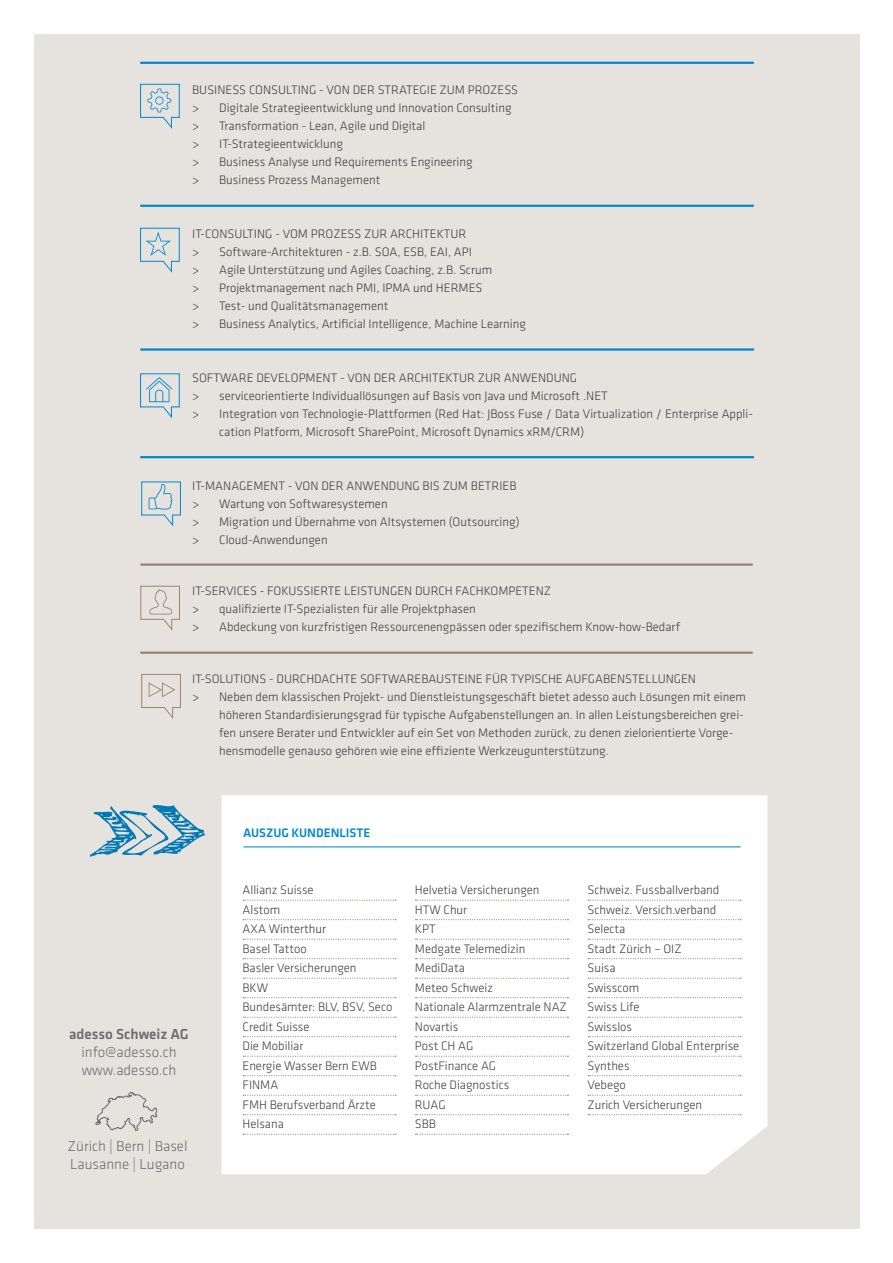
<style>
.page{position:relative;width:893px;height:1263px;background:#fff}
.page>*{position:absolute;margin:0;border:0;box-sizing:border-box;transform-origin:0 0}
.t1{font:300 15px "Klavika";color:#6c6d70}
.t2{font:500 15px "Klavika";color:#6c6d70}
.t3{font:300 12.75px/18px "Klavika";color:#3e3e3f}
.t4{font:500 12.75px "Klavika";color:#0089cf}
</style>
<div class="page">
<div style="left:34px;top:34px;width:826px;height:1195px;background:#e6e2de"></div>
<svg style="left:90px;top:805px;width:115px;height:52px"></svg>
<div style="left:222px;top:795px;width:545px;height:379px;background:#fff"></div>
<svg style="left:243px;top:900px;width:153px;height:1px"></svg>
<svg style="left:243px;top:919px;width:153px;height:1px"></svg>
<svg style="left:243px;top:939px;width:153px;height:1px"></svg>
<svg style="left:243px;top:958px;width:153px;height:1px"></svg>
<svg style="left:243px;top:978px;width:153px;height:1px"></svg>
<svg style="left:243px;top:997px;width:153px;height:1px"></svg>
<svg style="left:243px;top:1017px;width:153px;height:1px"></svg>
<svg style="left:243px;top:1036px;width:153px;height:1px"></svg>
<svg style="left:243px;top:1056px;width:153px;height:1px"></svg>
<svg style="left:243px;top:1075px;width:153px;height:1px"></svg>
<svg style="left:243px;top:1095px;width:153px;height:1px"></svg>
<svg style="left:243px;top:1114px;width:153px;height:1px"></svg>
<svg style="left:243px;top:1134px;width:153px;height:1px"></svg>
<svg style="left:415px;top:900px;width:153px;height:1px"></svg>
<svg style="left:415px;top:919px;width:153px;height:1px"></svg>
<svg style="left:415px;top:939px;width:153px;height:1px"></svg>
<svg style="left:415px;top:958px;width:153px;height:1px"></svg>
<svg style="left:415px;top:978px;width:153px;height:1px"></svg>
<svg style="left:415px;top:997px;width:153px;height:1px"></svg>
<svg style="left:415px;top:1017px;width:153px;height:1px"></svg>
<svg style="left:415px;top:1036px;width:153px;height:1px"></svg>
<svg style="left:415px;top:1056px;width:153px;height:1px"></svg>
<svg style="left:415px;top:1075px;width:153px;height:1px"></svg>
<svg style="left:415px;top:1095px;width:153px;height:1px"></svg>
<svg style="left:415px;top:1114px;width:153px;height:1px"></svg>
<svg style="left:415px;top:1134px;width:153px;height:1px"></svg>
<svg style="left:588px;top:900px;width:153px;height:1px"></svg>
<svg style="left:588px;top:919px;width:153px;height:1px"></svg>
<svg style="left:588px;top:939px;width:153px;height:1px"></svg>
<svg style="left:588px;top:958px;width:153px;height:1px"></svg>
<svg style="left:588px;top:978px;width:153px;height:1px"></svg>
<svg style="left:588px;top:997px;width:153px;height:1px"></svg>
<svg style="left:588px;top:1017px;width:153px;height:1px"></svg>
<svg style="left:588px;top:1036px;width:153px;height:1px"></svg>
<svg style="left:588px;top:1056px;width:153px;height:1px"></svg>
<svg style="left:588px;top:1075px;width:153px;height:1px"></svg>
<svg style="left:588px;top:1095px;width:153px;height:1px"></svg>
<svg style="left:588px;top:1114px;width:153px;height:1px"></svg>
<hr style="left:243px;top:846px;width:498px;height:1px;background:#0089cf">
<svg style="left:140px;top:228px;width:40px;height:45px"></svg>
<hr style="left:140px;top:456px;width:614px;height:2px;background:#0089cf">
<svg style="left:141px;top:481px;width:40px;height:45px"></svg>
<svg style="left:140px;top:373px;width:40px;height:45px"></svg>
<hr style="left:140px;top:205px;width:614px;height:2px;background:#0089cf">
<hr style="left:140px;top:348px;width:614px;height:3px;background:#0089cf">
<hr style="left:140px;top:563px;width:613px;height:3px;background:#938779">
<svg style="left:140px;top:84px;width:40px;height:45px"></svg>
<hr style="left:140px;top:62px;width:614px;height:2px;background:#0089cf">
<hr style="left:140px;top:651px;width:613px;height:3px;background:#938779">
<svg style="left:141px;top:674px;width:40px;height:45px"></svg>
<svg style="left:140px;top:586px;width:40px;height:45px"></svg>
<svg style="left:95px;top:1092px;width:62px;height:39px"></svg>
<p class="t3" style="left:192px;top:80px;width:328px">BUSINESS CONSULTING - VON DER STRATEGIE ZUM PROZESS</p>
<p class="t3" style="left:192px;top:98px;width:321px">&gt; Digitale Strategieentwicklung und Innovation Consulting</p>
<p class="t3" style="left:192px;top:116px;width:235px">&gt; Transformation - Lean, Agile und Digital</p>
<p class="t3" style="left:192px;top:134px;width:152px">&gt; IT-Strategieentwicklung</p>
<p class="t3" style="left:192px;top:152px;width:282px">&gt; Business Analyse und Requirements Engineering</p>
<p class="t3" style="left:192px;top:170px;width:190px">&gt; Business Prozess Management</p>
<p class="t3" style="left:192px;top:224px;width:276px">IT-CONSULTING - VOM PROZESS ZUR ARCHITEKTUR</p>
<p class="t3" style="left:192px;top:242px;width:281px">&gt; Software-Architekturen - z.B. SOA, ESB, EAI, API</p>
<p class="t3" style="left:192px;top:260px;width:301px">&gt; Agile Unterstützung und Agiles Coaching, z.B. Scrum</p>
<p class="t3" style="left:192px;top:278px;width:292px">&gt; Projektmanagement nach PMI, IPMA und HERMES</p>
<p class="t3" style="left:192px;top:296px;width:198px">&gt; Test- und Qualitätsmanagement</p>
<p class="t3" style="left:192px;top:314px;width:335px">&gt; Business Analytics, Artificial Intelligence, Machine Learning</p>
<p class="t3" style="left:192px;top:368px;width:387px">SOFTWARE DEVELOPMENT - VON DER ARCHITEKTUR ZUR ANWENDUNG</p>
<p class="t3" style="left:192px;top:386px;width:417px">&gt; serviceorientierte Individuallösungen auf Basis von Java und Microsoft .NET</p>
<p class="t3" style="left:219px;top:404px;width:535px;text-indent:-27px">&gt; Integration von Technologie-Plattformen (Red Hat: JBoss Fuse / Data Virtualization / Enterprise Appli&shy;cation Platform, Microsoft SharePoint, Microsoft Dynamics xRM/CRM)</p>
<p class="t3" style="left:192px;top:476px;width:326px">IT-MANAGEMENT - VON DER ANWENDUNG BIS ZUM BETRIEB</p>
<p class="t3" style="left:192px;top:494px;width:197px">&gt; Wartung von Softwaresystemen</p>
<p class="t3" style="left:192px;top:512px;width:329px">&gt; Migration und Übernahme von Altsystemen (Outsourcing)</p>
<p class="t3" style="left:192px;top:530px;width:137px">&gt; Cloud-Anwendungen</p>
<p class="t3" style="left:192px;top:581px;width:361px">IT-SERVICES - FOKUSSIERTE LEISTUNGEN DURCH FACHKOMPETENZ</p>
<p class="t3" style="left:192px;top:599px;width:285px">&gt; qualifizierte IT-Spezialisten für alle Projektphasen</p>
<p class="t3" style="left:192px;top:617px;width:490px">&gt; Abdeckung von kurzfristigen Ressourcenengpässen oder spezifischem Know-how-Bedarf</p>
<p class="t3" style="left:192px;top:670px;width:505px">IT-SOLUTIONS - DURCHDACHTE SOFTWAREBAUSTEINE FÜR TYPISCHE AUFGABENSTELLUNGEN</p>
<p class="t3" style="left:219px;top:688px;width:528px;text-indent:-27px">&gt; Neben dem klassischen Projekt- und Dienstleistungsgeschäft bietet adesso auch Lösungen mit einem höheren Standardisierungsgrad für typische Aufgabenstellungen an. In allen Leistungsbereichen grei&shy;fen unsere Berater und Entwickler auf ein Set von Methoden zurück, zu denen zielorientierte Vorge&shy;hensmodelle genauso gehören wie eine effiziente Werkzeugunterstützung.</p>
<p class="t2" style="left:69px;top:1023px;width:121px">adesso Schweiz AG</p>
<p class="t1" style="left:81px;top:1042px;width:97px">info@adesso.ch</p>
<p class="t1" style="left:82px;top:1060px;width:96px">www.adesso.ch</p>
<p class="t1" style="left:68px;top:1137px;width:121px">Zürich | Bern | Basel</p>
<p class="t1" style="left:70px;top:1155px;width:116px">Lausanne | Lugano</p>
<p class="t4" style="left:243px;top:824px;width:129px">AUSZUG KUNDENLISTE</p>
<p class="t3" style="left:243px;top:881px;width:73px">Allianz Suisse</p>
<p class="t3" style="left:243px;top:900px;width:39px">Alstom</p>
<p class="t3" style="left:243px;top:920px;width:85px">AXA Winterthur</p>
<p class="t3" style="left:243px;top:939px;width:66px">Basel Tattoo</p>
<p class="t3" style="left:243px;top:959px;width:115px">Basler Versicherungen</p>
<p class="t3" style="left:243px;top:978px;width:27px">BKW</p>
<p class="t3" style="left:243px;top:998px;width:151px">Bundesämter: BLV, BSV, Seco</p>
<p class="t3" style="left:243px;top:1017px;width:68px">Credit Suisse</p>
<p class="t3" style="left:243px;top:1037px;width:62px">Die Mobiliar</p>
<p class="t3" style="left:243px;top:1056px;width:136px">Energie Wasser Bern EWB</p>
<p class="t3" style="left:243px;top:1076px;width:37px">FINMA</p>
<p class="t3" style="left:243px;top:1095px;width:135px">FMH Berufsverband Ärzte</p>
<p class="t3" style="left:243px;top:1115px;width:43px">Helsana</p>
<p class="t3" style="left:415px;top:881px;width:126px">Helvetia Versicherungen</p>
<p class="t3" style="left:415px;top:900px;width:54px">HTW Chur</p>
<p class="t3" style="left:415px;top:920px;width:22px">KPT</p>
<p class="t3" style="left:415px;top:939px;width:112px">Medgate Telemedizin</p>
<p class="t3" style="left:415px;top:959px;width:52px">MediData</p>
<p class="t3" style="left:415px;top:978px;width:80px">Meteo Schweiz</p>
<p class="t3" style="left:415px;top:998px;width:154px">Nationale Alarmzentrale NAZ</p>
<p class="t3" style="left:415px;top:1017px;width:45px">Novartis</p>
<p class="t3" style="left:415px;top:1037px;width:60px">Post CH AG</p>
<p class="t3" style="left:415px;top:1056px;width:83px">PostFinance AG</p>
<p class="t3" style="left:415px;top:1076px;width:96px">Roche Diagnostics</p>
<p class="t3" style="left:415px;top:1095px;width:32px">RUAG</p>
<p class="t3" style="left:415px;top:1115px;width:23px">SBB</p>
<p class="t3" style="left:588px;top:881px;width:133px">Schweiz. Fussballverband</p>
<p class="t3" style="left:588px;top:900px;width:130px">Schweiz. Versich.verband</p>
<p class="t3" style="left:588px;top:920px;width:39px">Selecta</p>
<p class="t3" style="left:588px;top:939px;width:96px">Stadt Zürich – OIZ</p>
<p class="t3" style="left:588px;top:959px;width:30px">Suisa</p>
<p class="t3" style="left:588px;top:978px;width:53px">Swisscom</p>
<p class="t3" style="left:588px;top:998px;width:54px">Swiss Life</p>
<p class="t3" style="left:588px;top:1017px;width:46px">Swisslos</p>
<p class="t3" style="left:588px;top:1037px;width:153px">Switzerland Global Enterprise</p>
<p class="t3" style="left:588px;top:1056px;width:44px">Synthes</p>
<p class="t3" style="left:588px;top:1076px;width:40px">Vebego</p>
<p class="t3" style="left:588px;top:1095px;width:116px">Zurich Versicherungen</p>
</div>
